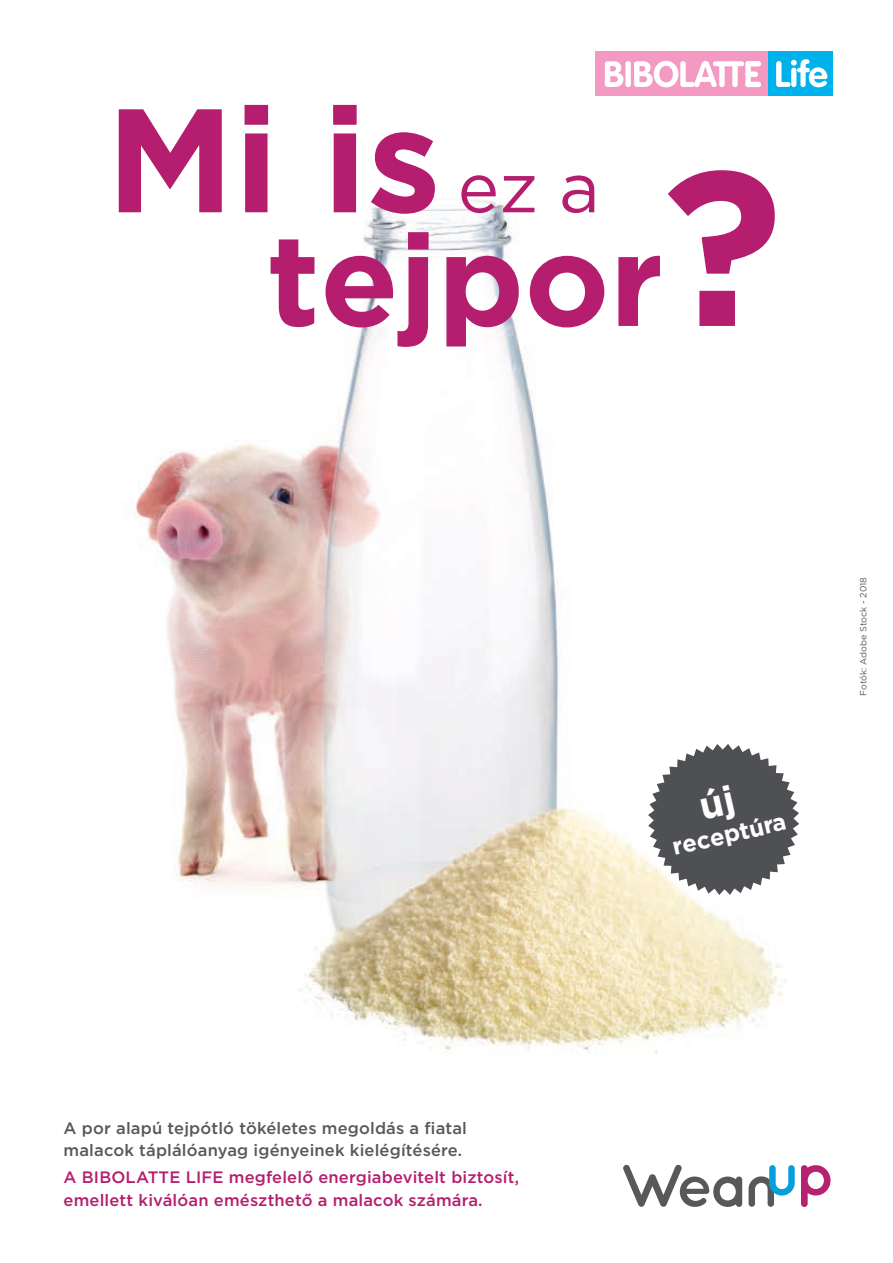
<style>
.page{position:relative;width:893px;height:1263px;background:#fff}
.page>*{position:absolute;margin:0;border:0;box-sizing:border-box;transform-origin:0 0}
.t1{font:700 219.6px "Gotham";color:#b51e6f}
.t2{font:700 147.15px "Gotham";color:#b51e6f}
.t3{font:700 128.4px "Gotham";color:#b51e6f}
.t4{font:70.05px "Gotham";color:#b51e6f}
.t5{font:700 23.85px "Gotham";color:#fff}
.t6{font:500 16.5px/22.5px "Gotham";letter-spacing:.01em;color:#b51e6f}
.t7{font:500 16.5px/22.5px "Gotham";letter-spacing:.01em;color:#57585a}
.t8{font:9px "Gotham";color:#57585a}
</style>
<div class="page">
<img style="left:131px;top:51px;width:702px;height:1154px">
<svg style="left:749px;top:1165px;width:46px;height:42px"></svg>
<svg style="left:801px;top:1165px;width:29px;height:42px"></svg>
<svg style="left:623px;top:1165px;width:119px;height:42px"></svg>
<div style="left:595px;top:52px;width:176px;height:44px;background:#f499c2"></div>
<div style="left:768px;top:52px;width:65px;height:44px;background:#00b2eb"></div>
<svg style="left:605px;top:61px;width:18px;height:26px"></svg>
<div style="left:625px;top:61px;width:6px;height:26px;background:#fff;border-radius:3px"></div>
<div style="left:745px;top:61px;width:6px;height:26px;background:#fff;border-radius:3px"></div>
<div style="left:745px;top:61px;width:16px;height:5px;background:#fff;border-radius:3px"></div>
<div style="left:745px;top:82px;width:16px;height:5px;background:#fff;border-radius:3px"></div>
<div style="left:745px;top:72px;width:13px;height:5px;background:#fff;border-radius:3px"></div>
<svg style="left:634px;top:61px;width:110px;height:26px"></svg>
<svg style="left:776px;top:59px;width:51px;height:28px"></svg>
<svg style="left:648px;top:744px;width:151px;height:151px"></svg>
<p class="t2" style="left:106px;top:63px;width:336px">Mi is</p>
<p class="t3" style="left:267px;top:195px;width:398px">tejpor</p>
<p class="t4" style="left:458px;top:143px;width:144px">ez a</p>
<p class="t1" style="left:663px;top:103px;width:121px">?</p>
<p class="t5" style="left:669px;top:831px;width:117px;rotate:-13deg">receptúra</p>
<p class="t8" style="left:858px;top:696px;width:120px;rotate:-90deg">Fotók: Adobe Stock - 2018</p>
<p class="t7" style="left:64px;top:1116px;width:405px">A por alapú tejpótló tökéletes megoldás a fiatal malacok táplálóanyag igényeinek kielégítésére.</p>
<p class="t6" style="left:64px;top:1166px;width:457px">A BIBOLATTE LIFE megfelelő energiabevitelt biztosít, emellett kiválóan emészthető a malacok számára.</p>
</div>
